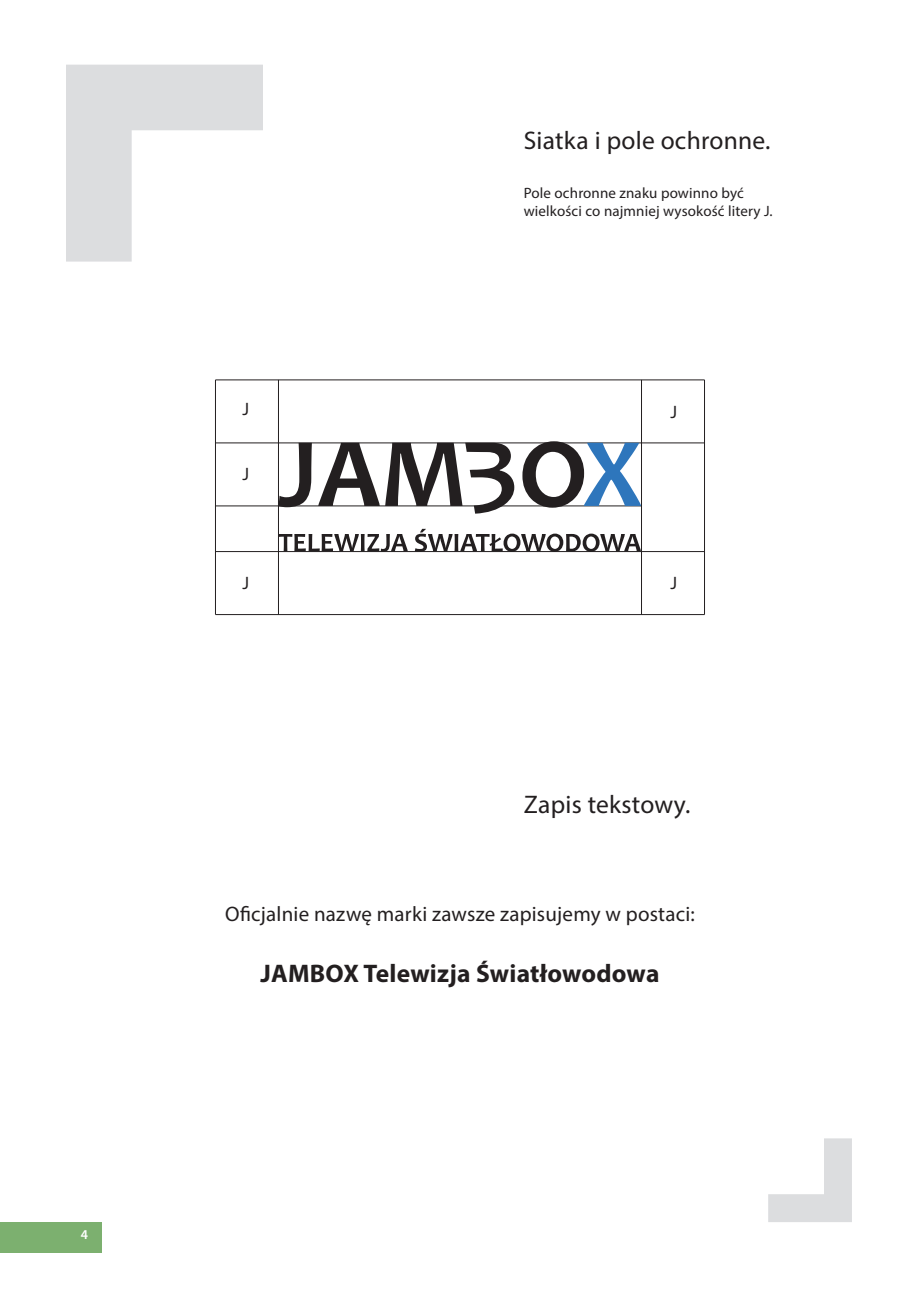
<style>
.page{position:relative;width:920px;height:1290px;background:#fff}
.page>*{position:absolute;margin:0;border:0;box-sizing:border-box;transform-origin:0 0}
.t1{font:25.5px "Myriad Pro";letter-spacing:.01em;color:#231f20}
.t2{font:700 25.5px "Myriad Pro";letter-spacing:.01em;color:#231f20}
.t3{font:21px "Myriad Pro";letter-spacing:.01em;color:#231f20}
.t4{font:18px "Myriad Pro";color:#231f20}
.t5{font:15px/18px "Myriad Pro";letter-spacing:.01em;color:#231f20}
.t6{font:600 13.5px "Myriad Pro";color:#fff}
</style>
<div class="page">
<div style="left:0;top:1222px;width:101px;height:31px;background:#7cb06f"></div>
<svg style="left:66px;top:65px;width:197px;height:197px"></svg>
<svg style="left:768px;top:1138px;width:84px;height:84px"></svg>
<hr style="left:215px;top:443px;width:489px;height:1px;background:#231f20">
<hr style="left:215px;top:506px;width:426px;height:1px;background:#231f20">
<hr style="left:215px;top:380px;width:489px;height:1px;background:#231f20">
<hr style="left:215px;top:380px;width:1px;height:235px;background:#231f20">
<hr style="left:278px;top:380px;width:1px;height:235px;background:#231f20">
<hr style="left:641px;top:380px;width:1px;height:235px;background:#231f20">
<hr style="left:704px;top:380px;width:1px;height:235px;background:#231f20">
<hr style="left:215px;top:551px;width:489px;height:1px;background:#231f20">
<hr style="left:215px;top:614px;width:489px;height:1px;background:#231f20">
<svg style="left:522px;top:441px;width:119px;height:67px"></svg>
<svg style="left:318px;top:443px;width:196px;height:71px"></svg>
<svg style="left:279px;top:443px;width:33px;height:64px"></svg>
<svg style="left:279px;top:534px;width:129px;height:18px"></svg>
<svg style="left:415px;top:529px;width:226px;height:23px"></svg>
<p class="t6" style="left:81px;top:1226px;width:9px">4</p>
<p class="t4" style="left:242px;top:398px;width:8px">J</p>
<p class="t4" style="left:242px;top:462px;width:8px">J</p>
<p class="t4" style="left:242px;top:572px;width:8px">J</p>
<h1 class="t1" style="left:524px;top:125px;width:248px">Siatka i pole ochronne.</h1>
<p class="t5" style="left:524px;top:183px;width:250px">Pole ochronne znaku powinno być wielkości co najmniej wysokość litery J.</p>
<p class="t4" style="left:670px;top:400px;width:8px">J</p>
<p class="t4" style="left:670px;top:572px;width:8px">J</p>
<h1 class="t1" style="left:524px;top:788px;width:168px">Zapis tekstowy.</h1>
<h2 class="t3" style="left:225px;top:901px;width:471px">Oficjalnie nazwę marki zawsze zapisujemy w postaci:</h2>
<h1 class="t2" style="left:260px;top:957px;width:401px">JAMBOX Telewizja Światłowodowa</h1>
</div>
